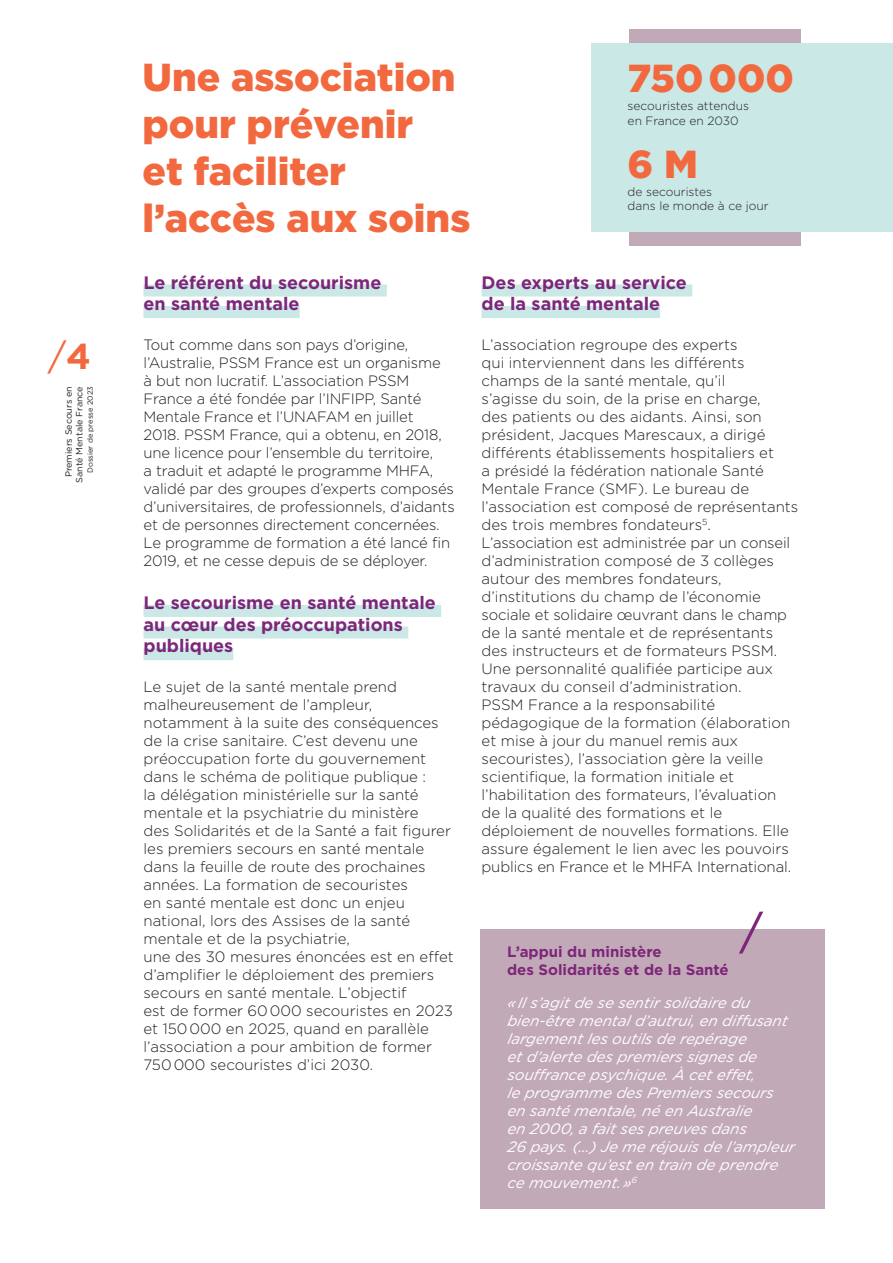
<style>
.page{position:relative;width:893px;height:1263px;background:#fff}
.page>*{position:absolute;margin:0;border:0;box-sizing:border-box;transform-origin:0 0}
.t1{font:900 39px/46.8px "Gotham";color:#f2693f}
.t2{font:36px "Gotham";color:#f2693f}
.Normal__Web{font:700 18px/21.6px "Gotham";color:#7d267a}
.Normal__Web-2{font:300 15px/18px "Gotham";color:#231f20}
.t3{font:italic 15px/18px "Gotham";color:#fff}
.t4{font:700 15px/18px "Gotham";color:#7d267a}
.t5{font:300 12px/14.4px "Gotham";color:#231f20}
.t6{font:9px/10.5px "Gotham";color:#231f20;text-align:center}
.t7{font:7.5px "Gotham";color:#231f20}
.s1{font-weight:700}
</style>
<div class="page">
<div style="left:144px;top:284px;width:243px;height:12px;background:#c9e8e6"></div>
<div style="left:144px;top:306px;width:156px;height:12px;background:#c9e8e6"></div>
<div style="left:144px;top:605px;width:297px;height:12px;background:#c9e8e6"></div>
<div style="left:144px;top:626px;width:264px;height:12px;background:#c9e8e6"></div>
<div style="left:144px;top:648px;width:89px;height:12px;background:#c9e8e6"></div>
<div style="left:482px;top:284px;width:210px;height:12px;background:#c9e8e6"></div>
<div style="left:482px;top:306px;width:178px;height:12px;background:#c9e8e6"></div>
<div style="left:629px;top:29px;width:171px;height:217px;background:#c2a9b7"></div>
<div style="left:591px;top:43px;width:302px;height:189px;background:#c9e8e6"></div>
<div style="left:480px;top:929px;width:345px;height:280px;background:#c2a9b7"></div>
<svg style="left:739px;top:912px;width:24px;height:41px"></svg>
<h2 class="t2" style="left:48px;top:333px;width:45px">/<span class="s1">4</span></h2>
<p class="t6" style="left:63px;top:483px;width:98px;rotate:-90deg">Premiers Secours en<br>Santé Mentale France</p>
<p class="t7" style="left:85px;top:473px;width:88px;rotate:-90deg">Dossier de presse 2023</p>
<p class="t1" style="left:142px;top:53px;width:315px">Une association pour prévenir</p>
<p class="t1" style="left:142px;top:147px;width:329px">et faciliter l’accès aux soins</p>
<p class="t1" style="left:628px;top:54px;width:168px">750000</p>
<p class="t5" style="left:628px;top:99px;width:123px">secouristes attendus en France en 2030</p>
<p class="t1" style="left:628px;top:139px;width:72px">6 M</p>
<p class="t5" style="left:628px;top:184px;width:142px">de secouristes<br>dans le monde à ce jour</p>
<p class="Normal__Web" style="left:144px;top:271px;width:239px">Le référent du secourisme</p>
<p class="Normal__Web" style="left:144px;top:293px;width:158px">en santé mentale</p>
<p class="Normal__Web-2" style="left:144px;top:335px;width:313px">Tout comme dans son pays d’origine, l’Australie, PSSM France est un organisme<br>à but non lucratif. L’association PSSM France a été fondée par l’INFIPP, Santé Mentale France et l’UNAFAM en juillet<br>2018. PSSM France, qui a obtenu, en 2018, une licence pour l’ensemble du territoire,<br>a traduit et adapté le programme MHFA, validé par des groupes d’experts composés d’universitaires, de professionnels, d’aidants et de personnes directement concernées.<br>Le programme de formation a été lancé fin 2019, et ne cesse depuis de se déployer.</p>
<p class="Normal__Web" style="left:144px;top:592px;width:294px">Le secourisme en santé mentale au cœur des préoccupations publiques</p>
<p class="Normal__Web-2" style="left:144px;top:677px;width:312px">Le sujet de la santé mentale prend malheureusement de l’ampleur, notamment à la suite des conséquences de la crise sanitaire. C’est devenu une préoccupation forte du gouvernement dans le schéma de politique publique :<br>la délégation ministérielle sur la santé mentale et la psychiatrie du ministère<br>des Solidarités et de la Santé a fait figurer les premiers secours en santé mentale dans la feuille de route des prochaines années. La formation de secouristes<br>en santé mentale est donc un enjeu national, lors des Assises de la santé mentale et de la psychiatrie,<br>une des 30 mesures énoncées est en effet d’amplifier le déploiement des premiers secours en santé mentale. L’objectif<br>est de former 60 000 secouristes en 2023 et 150 000 en 2025, quand en parallèle l’association a pour ambition de former 750 000 secouristes d’ici 2030.</p>
<p class="Normal__Web" style="left:482px;top:271px;width:207px">Des experts au service</p>
<p class="Normal__Web" style="left:482px;top:293px;width:180px">de la santé mentale</p>
<p class="Normal__Web-2" style="left:482px;top:335px;width:318px">L’association regroupe des experts<br>qui interviennent dans les différents champs de la santé mentale, qu’il<br>s’agisse du soin, de la prise en charge,<br>des patients ou des aidants. Ainsi, son président, Jacques Marescaux, a dirigé différents établissements hospitaliers et<br>a présidé la fédération nationale Santé Mentale France (SMF). Le bureau de l’association est composé de représentants des trois membres fondateurs<sup>5</sup>.</p>
<p class="Normal__Web-2" style="left:482px;top:533px;width:310px">L’association est administrée par un conseil d’administration composé de 3 collèges autour des membres fondateurs, d’institutions du champ de l’économie sociale et solidaire œuvrant dans le champ de la santé mentale et de représentants des instructeurs et de formateurs PSSM.<br>Une personnalité qualifiée participe aux travaux du conseil d’administration.</p>
<p class="Normal__Web-2" style="left:482px;top:695px;width:311px">PSSM France a la responsabilité pédagogique de la formation (élaboration et mise à jour du manuel remis aux secouristes), l’association gère la veille scientifique, la formation initiale et l’habilitation des formateurs, l’évaluation de la qualité des formations et le déploiement de nouvelles formations. Elle assure également le lien avec les pouvoirs publics en France et le MHFA International.</p>
<p class="t4" style="left:507px;top:942px;width:223px">L’appui du ministère<br>des Solidarités et de la Santé</p>
<p class="t3" style="left:507px;top:993px;width:292px">« Il s’ag it de se sentir solidaire du bien-être mental d ’autrui, en diffusant larg ement les outils de rep érag e<br>et d ’alerte des p remiers signes de souffrance psychique. À cet effet,<br>le p rogramme des Premiers secours en santé mentale, né en A ustralie<br>en 2000, a fait ses preuves dans<br>26 p ays. (…) Je me réjouis de l ’amp leur croissante qu’est en train de p rendre ce mouvement.»<sup>6</sup></p>
</div>
